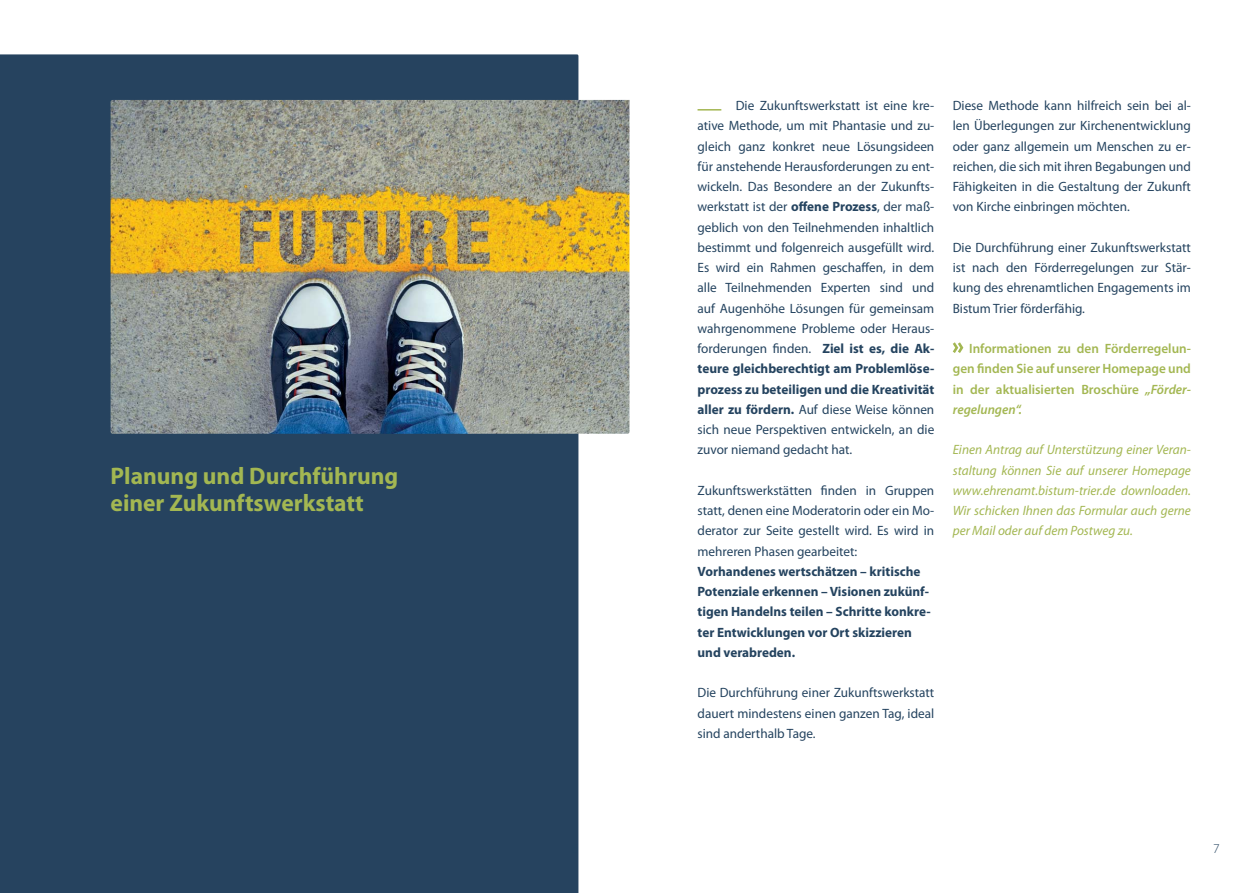
<style>
.page{position:relative;width:1259px;height:893px;background:#fff}
.page>*{position:absolute;margin:0;border:0;box-sizing:border-box;transform-origin:0 0}
.t1{font:700 24px/27px "Myriad Pro";color:#a3b752}
.t2{font:13.5px/20.2px "Myriad Pro";color:#24435f;text-align:justify}
.t3{font:italic 13.5px/20.2px "Myriad Pro";color:#a3b752;text-align:justify}
.t4{font:700 13.5px/20.2px "Myriad Pro";color:#24435f}
.t5{font:600 13.5px/20.2px "Myriad Pro";color:#a3b752;text-align:justify}
.t6{font:300 13.5px "Myriad Pro";color:#24435f}
.s1{font-weight:700}
.s2{font-style:italic}
</style>
<div class="page">
<div style="left:0;top:54px;width:578px;height:839px;background:#26435f"></div>
<img style="left:111px;top:100px;width:518px;height:334px">
<svg style="left:952px;top:342px;width:11px;height:11px"></svg>
<hr style="left:697px;top:109px;width:24px;height:2px;background:#a3b752">
<h1 class="t1" style="left:111px;top:464px;width:289px">Planung und Durchführung einer Zukunftswerkstatt</h1>
<p class="t2" style="left:697px;top:97px;width:238px;text-indent:38px">Die Zukunftswerkstatt ist eine kre&shy;ative Methode, um mit Phantasie und zu&shy;gleich ganz konkret neue Lösungsideen für anstehende Herausforderungen zu ent&shy;wickeln. Das Besondere an der Zukunfts&shy;werkstatt ist der <span class="s1">offene Prozess</span>, der maß&shy;geblich von den Teilnehmenden inhaltlich bestimmt und folgenreich ausgefüllt wird.<br>Es wird ein Rahmen geschaffen, in dem alle Teilnehmenden Experten sind und auf Augenhöhe Lösungen für gemeinsam wahrgenommene Probleme oder Heraus&shy;forderungen finden. <span class="s1">Ziel ist es, die Ak&shy;teure gleichberechtigt am Problemlöse&shy;prozess zu beteiligen und die Kreativität aller zu fördern.</span> Auf diese Weise können sich neue Perspektiven entwickeln, an die zuvor niemand gedacht hat.</p>
<p class="t2" style="left:697px;top:482px;width:238px">Zukunftswerkstätten finden in Gruppen statt, denen eine Moderatorin oder ein Mo&shy;derator zur Seite gestellt wird. Es wird in mehreren Phasen gearbeitet:</p>
<p class="t4" style="left:697px;top:562px;width:235px">Vorhandenes wertschätzen – kritische Potenziale erkennen – Visionen zukünf&shy;tigen Handelns teilen – Schritte konkre&shy;ter Entwicklungen vor Ort skizzieren und verabreden.</p>
<p class="t2" style="left:697px;top:684px;width:238px">Die Durchführung einer Zukunftswerkstatt dauert mindestens einen ganzen Tag, ideal sind anderthalb Tage.</p>
<p class="t2" style="left:952px;top:97px;width:240px">Diese Methode kann hilfreich sein bei al&shy;len Überlegungen zur Kirchenentwicklung oder ganz allgemein um Menschen zu er&shy;reichen, die sich mit ihren Begabungen und Fähigkeiten in die Gestaltung der Zukunft von Kirche einbringen möchten.</p>
<p class="t2" style="left:952px;top:239px;width:240px">Die Durchführung einer Zukunftswerkstatt ist nach den Förderregelungen zur Stär&shy;kung des ehrenamtlichen Engagements im Bistum Trier förderfähig.</p>
<p class="t5" style="left:952px;top:340px;width:240px;text-indent:16px">Informationen zu den Förderregelun&shy;gen finden Sie auf unserer Homepage und in der aktualisierten Broschüre <span class="s2">„Förder&shy;regelungen“.</span></p>
<p class="t3" style="left:952px;top:441px;width:240px">Einen Antrag auf Unterstützung einer Veran&shy;staltung können Sie auf unserer Homepage www.ehrenamt.bistum-trier.de downloaden.<br>Wir schicken Ihnen das Formular auch gerne per Mail oder auf dem Postweg zu.</p>
<p class="t6" style="left:1213px;top:843px;width:8px">7</p>
</div>
